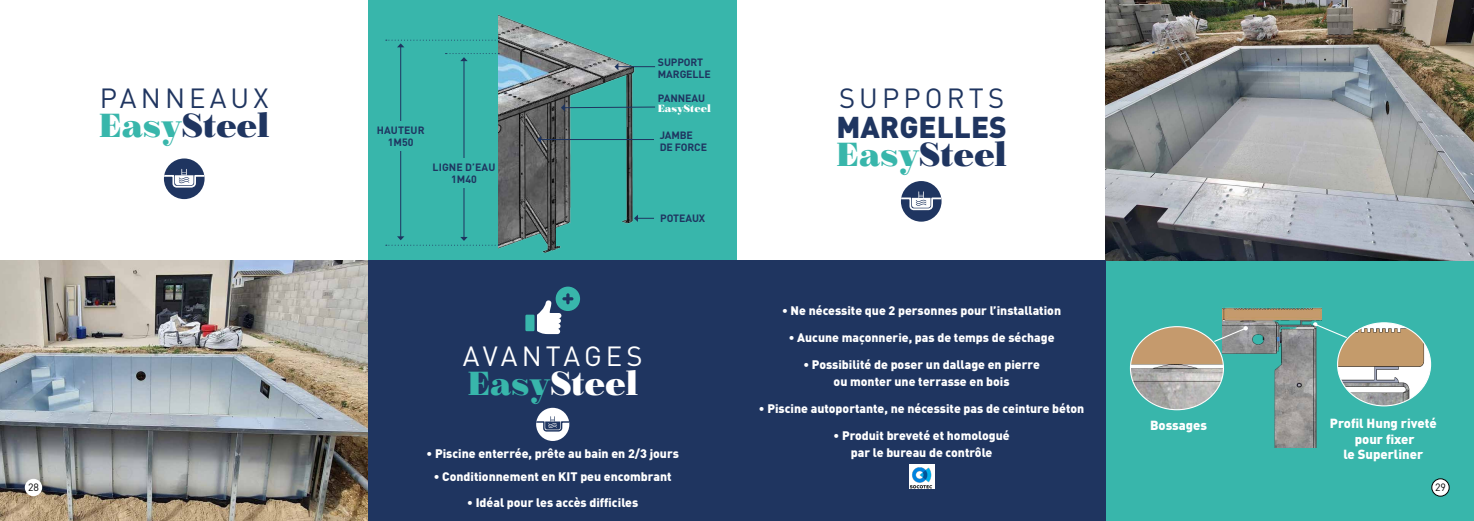
<style>
.page{position:relative;width:1474px;height:521px;background:#fff}
.page>*{position:absolute;margin:0;border:0;box-sizing:border-box;transform-origin:0 0}
.t1{font:700 36.57px "Bridone";color:#1f3560}
.t2{font:700 36.57px "Bridone";color:#fff}
.t3{font:900 29.75px "DINOT";color:#1f3560}
.t4{font:27.39px "DINOT";letter-spacing:.15em;color:#1f3560}
.t5{font:27.39px "DINOT";letter-spacing:.145em;color:#fff}
.t6{font:900 13.04px/15.7px "DINOT";color:#fff;text-align:center}
.t7{font:900 12.25px/16.6px "DINOT";color:#fff;text-align:center}
.t8{font:700 11.38px "Bridone";color:#fff}
.t9{font:700 10.5px/12.2px "DINOT";letter-spacing:-.01em;color:#1f3560}
.t10{font:700 10.5px/12.2px "DINOT";letter-spacing:.01em;color:#1f3560;text-align:center}
.t11{font:10.5px "DINOT";color:#000}
.s1{color:#38b6ab}
</style>
<div class="page">
<div style="left:1105px;top:260px;width:368px;height:261px;background:#38b6ab"></div>
<img style="left:1105px;top:0;width:368px;height:260px">
<img style="left:0;top:260px;width:368px;height:261px">
<div style="left:25px;top:479px;width:17px;height:17px;background:#fff;border-radius:50%"></div>
<div style="left:1431px;top:479px;width:18px;height:17px;background:#fff;border-radius:50%"></div>
<div style="left:1431px;top:478px;width:18px;height:19px;border:1px solid #000;border-radius:50%"></div>
<img style="left:1338px;top:323px;width:92px;height:83px">
<svg style="left:1321px;top:323px;width:26px;height:16px"></svg>
<img style="left:1222px;top:307px;width:99px;height:140px">
<img style="left:1131px;top:327px;width:92px;height:83px">
<svg style="left:1272px;top:331px;width:16px;height:14px"></svg>
<svg style="left:1212px;top:326px;width:36px;height:17px"></svg>
<div style="left:164px;top:158px;width:40px;height:41px;background:#1f3560;border-radius:50%"></div>
<svg style="left:164px;top:169px;width:40px;height:19px"></svg>
<div style="left:901px;top:181px;width:40px;height:41px;background:#1f3560;border-radius:50%"></div>
<svg style="left:901px;top:191px;width:40px;height:20px"></svg>
<div style="left:368px;top:0;width:369px;height:521px;background:#38b6ab"></div>
<div style="left:368px;top:260px;width:737px;height:261px;background:#1f3560"></div>
<div style="left:536px;top:408px;width:33px;height:33px;background:#fff;border-radius:50%"></div>
<svg style="left:536px;top:416px;width:33px;height:16px"></svg>
<svg style="left:537px;top:287px;width:43px;height:47px"></svg>
<div style="left:525px;top:315px;width:9px;height:16px;background:#38b6ab"></div>
<img style="left:498px;top:14px;width:151px;height:239px">
<hr style="left:400px;top:47px;width:1px;height:190px;background:#1f3560">
<hr style="left:463px;top:61px;width:1px;height:176px;background:#1f3560">
<div style="left:430px;top:158px;width:68px;height:30px;background:#38b6ab"></div>
<svg style="left:386px;top:40px;width:113px;height:7px"></svg>
<svg style="left:386px;top:236px;width:113px;height:10px"></svg>
<div style="left:373px;top:121px;width:55px;height:29px;background:#38b6ab"></div>
<svg style="left:445px;top:53px;width:54px;height:8px"></svg>
<svg style="left:561px;top:104px;width:94px;height:7px"></svg>
<hr style="left:540px;top:139px;width:114px;height:1px;background:#1f3560">
<svg style="left:537px;top:136px;width:4px;height:7px"></svg>
<svg style="left:634px;top:215px;width:20px;height:7px"></svg>
<hr style="left:618px;top:66px;width:37px;height:1px;background:#1f3560">
<svg style="left:614px;top:63px;width:4px;height:7px"></svg>
<img style="left:909px;top:464px;width:25px;height:25px">
<h3 class="t4" style="left:100px;top:79px;width:170px">PANNEAUX</h3>
<h1 class="t1" style="left:99px;top:103px;width:172px"><span class="s1">Easy</span>Steel</h1>
<p class="t10" style="left:377px;top:123px;width:49px">HAUTEUR<br>1M50</p>
<p class="t10" style="left:432px;top:161px;width:64px">LIGNE D’EAU<br>1M40</p>
<p class="t9" style="left:658px;top:56px;width:54px">SUPPORT<br>MARGELLE</p>
<p class="t9" style="left:658px;top:92px;width:49px">PANNEAU</p>
<p class="t8" style="left:658px;top:101px;width:55px">EasySteel</p>
<p class="t9" style="left:659px;top:129px;width:49px">JAMBE<br>DE FORCE</p>
<p class="t9" style="left:660px;top:212px;width:46px">POTEAUX</p>
<h3 class="t4" style="left:839px;top:79px;width:167px">SUPPORTS</h3>
<h2 class="t3" style="left:836px;top:107px;width:172px">MARGELLES</h2>
<h1 class="t1" style="left:836px;top:132px;width:172px"><span class="s1">Easy</span>Steel</h1>
<p class="t7" style="left:782px;top:302px;width:280px">• Ne nécessite que 2 personnes pour l’installation</p>
<p class="t7" style="left:788px;top:329px;width:267px">• Aucune maçonnerie, pas de temps de séchage</p>
<p class="t7" style="left:803px;top:356px;width:238px">• Possibilité de poser un dallage en pierre ou monter une terrasse en bois</p>
<p class="t7" style="left:759px;top:400px;width:327px">• Piscine autoportante, ne nécessite pas de ceinture béton</p>
<p class="t7" style="left:833px;top:427px;width:178px">• Produit breveté et homologué par le bureau de contrôle</p>
<h3 class="t5" style="left:463px;top:337px;width:181px">AVANTAGES</h3>
<h1 class="t2" style="left:467px;top:360px;width:172px"><span class="s1">Easy</span>Steel</h1>
<p class="t6" style="left:1329px;top:415px;width:108px">Profil Hung riveté pour fixer<br>le Superliner</p>
<p class="t6" style="left:1150px;top:416px;width:59px">Bossages</p>
<p class="t7" style="left:426px;top:444px;width:254px">• Piscine enterrée, prête au bain en 2/3 jours</p>
<p class="t7" style="left:434px;top:468px;width:239px">• Conditionnement en KIT peu encombrant</p>
<p class="t7" style="left:467px;top:493px;width:172px">• Idéal pour les accès difficiles</p>
<p class="t11" style="left:28px;top:480px;width:12px">28</p>
<p class="t11" style="left:1434px;top:480px;width:12px">29</p>
</div>
